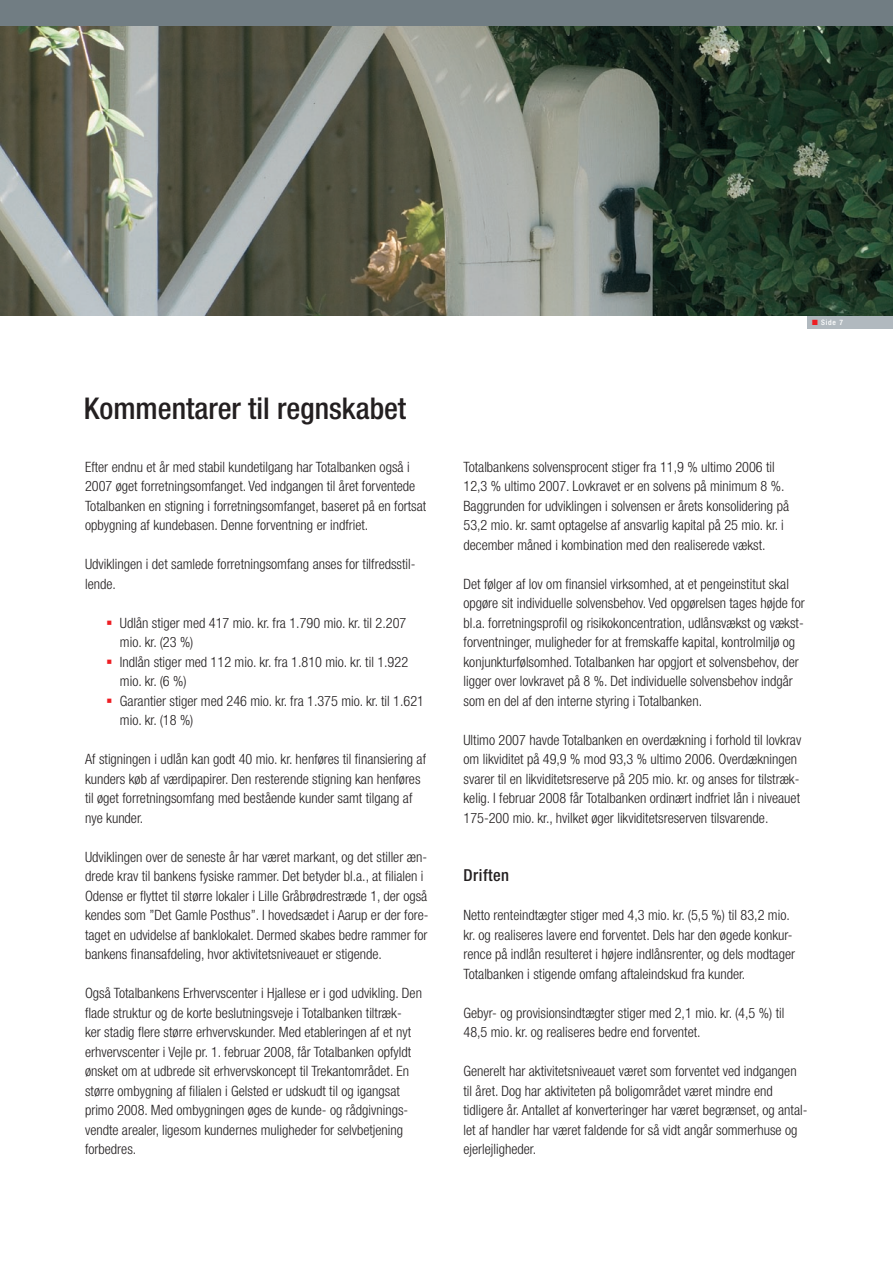
<style>
.page{position:relative;width:893px;height:1263px;background:#fff}
.page>*{position:absolute;margin:0;border:0;box-sizing:border-box;transform-origin:0 0}
.t1{font:500 condensed 30px "Helvetica Neue";color:#231f20}
.t2{font:500 condensed 16.5px "Helvetica Neue";letter-spacing:.03em;color:#231f20}
.t3{font:300 condensed 14.25px/19.5px "Helvetica Neue";color:#231f20}
.t4{font:500 condensed 7.5px "Helvetica Neue";color:#fff}
.s1{color:#ee1d23}
</style>
<div class="page">
<img style="left:0;top:26px;width:893px;height:290px">
<div style="left:808px;top:316px;width:85px;height:12px;background:#b1b9bf"></div>
<div style="left:0;top:0;width:893px;height:26px;background:#717d83"></div>
<h1 class="t1" style="left:84px;top:390px;width:324px">Kommentarer til regnskabet</h1>
<p class="t3" style="left:85px;top:457px;width:343px">Efter endnu et år med stabil kundetilgang har Totalbanken også i 2007 øget forretningsomfanget. Ved indgangen til året forventede Totalbanken en stigning i forretningsomfanget, baseret på en fortsat opbygning af kundebasen. Denne forventning er indfriet.</p>
<p class="t3" style="left:85px;top:554px;width:332px">Udviklingen i det samlede forretningsomfang anses for tilfredsstil&shy;lende.</p>
<p class="t3" style="left:120px;top:613px;width:288px;text-indent:-14px"><span class="s1">▪</span> Udlån stiger med 417 mio. kr. fra 1.790 mio. kr. til 2.207 mio. kr. (23 %)</p>
<p class="t3" style="left:120px;top:652px;width:290px;text-indent:-14px"><span class="s1">▪</span> Indlån stiger med 112 mio. kr. fra 1.810 mio. kr. til 1.922 mio. kr. (6 %)</p>
<p class="t3" style="left:120px;top:691px;width:306px;text-indent:-14px"><span class="s1">▪</span> Garantier stiger med 246 mio. kr. fra 1.375 mio. kr. til 1.621 mio. kr. (18 %)</p>
<p class="t3" style="left:85px;top:749px;width:343px">Af stigningen i udlån kan godt 40 mio. kr. henføres til finansiering af kunders køb af værdipapirer. Den resterende stigning kan henføres til øget forretningsomfang med bestående kunder samt tilgang af nye kunder.</p>
<p class="t3" style="left:85px;top:847px;width:345px">Udviklingen over de seneste år har været markant, og det stiller æn&shy;drede krav til bankens fysiske rammer. Det betyder bl.a., at filialen i Odense er flyttet til større lokaler i Lille Gråbrødrestræde 1, der også kendes som ”Det Gamle Posthus”. I hovedsædet i Aarup er der fore&shy;taget en udvidelse af banklokalet. Dermed skabes bedre rammer for bankens finansafdeling, hvor aktivitetsniveauet er stigende.</p>
<p class="t3" style="left:85px;top:983px;width:338px">Også Totalbankens Erhvervscenter i Hjallese er i god udvikling. Den flade struktur og de korte beslutningsveje i Totalbanken tiltræk-<br>ker stadig flere større erhvervskunder. Med etableringen af et nyt erhvervscenter i Vejle pr. 1. februar 2008, får Totalbanken opfyldt ønsket om at udbrede sit erhvervskoncept til Trekantområdet. En større ombygning af filialen i Gelsted er udskudt til og igangsat primo 2008. Med ombygningen øges de kunde- og rådgivnings&shy;vendte arealer, ligesom kundernes muligheder for selvbetjening forbedres.</p>
<p class="t4" style="left:812px;top:318px;width:32px"><span class="s1">■</span> Side 7</p>
<p class="t3" style="left:463px;top:457px;width:327px">Totalbankens solvensprocent stiger fra 11,9 % ultimo 2006 til 12,3 % ultimo 2007. Lovkravet er en solvens på minimum 8 %.<br>Baggrunden for udviklingen i solvensen er årets konsolidering på 53,2 mio. kr. samt optagelse af ansvarlig kapital på 25 mio. kr. i december måned i kombination med den realiserede vækst.</p>
<p class="t3" style="left:463px;top:574px;width:343px">Det følger af lov om finansiel virksomhed, at et pengeinstitut skal opgøre sit individuelle solvensbehov. Ved opgørelsen tages højde for bl.a. forretningsprofil og risikokoncentration, udlånsvækst og vækst&shy;forventninger, muligheder for at fremskaffe kapital, kontrolmiljø og konjunkturfølsomhed. Totalbanken har opgjort et solvensbehov, der ligger over lovkravet på 8 %. Det individuelle solvensbehov indgår som en del af den interne styring i Totalbanken.</p>
<p class="t3" style="left:463px;top:730px;width:339px">Ultimo 2007 havde Totalbanken en overdækning i forhold til lovkrav om likviditet på 49,9 % mod 93,3 % ultimo 2006. Overdækningen svarer til en likviditetsreserve på 205 mio. kr. og anses for tilstræk&shy;kelig. I februar 2008 får Totalbanken ordinært indfriet lån i niveauet 175-200 mio. kr., hvilket øger likviditetsreserven tilsvarende.</p>
<p class="t2" style="left:463px;top:866px;width:47px">Driften</p>
<p class="t3" style="left:463px;top:905px;width:333px">Netto renteindtægter stiger med 4,3 mio. kr. (5,5 %) til 83,2 mio. kr. og realiseres lavere end forventet. Dels har den øgede konkur&shy;rence på indlån resulteret i højere indlånsrenter, og dels modtager Totalbanken i stigende omfang aftaleindskud fra kunder.</p>
<p class="t3" style="left:463px;top:1003px;width:322px">Gebyr- og provisionsindtægter stiger med 2,1 mio. kr. (4,5 %) til<br>48,5 mio. kr. og realiseres bedre end forventet.</p>
<p class="t3" style="left:463px;top:1061px;width:345px">Generelt har aktivitetsniveauet været som forventet ved indgangen til året. Dog har aktiviteten på boligområdet været mindre end tidligere år. Antallet af konverteringer har været begrænset, og antal&shy;let af handler har været faldende for så vidt angår sommerhuse og ejerlejligheder.</p>
</div>
